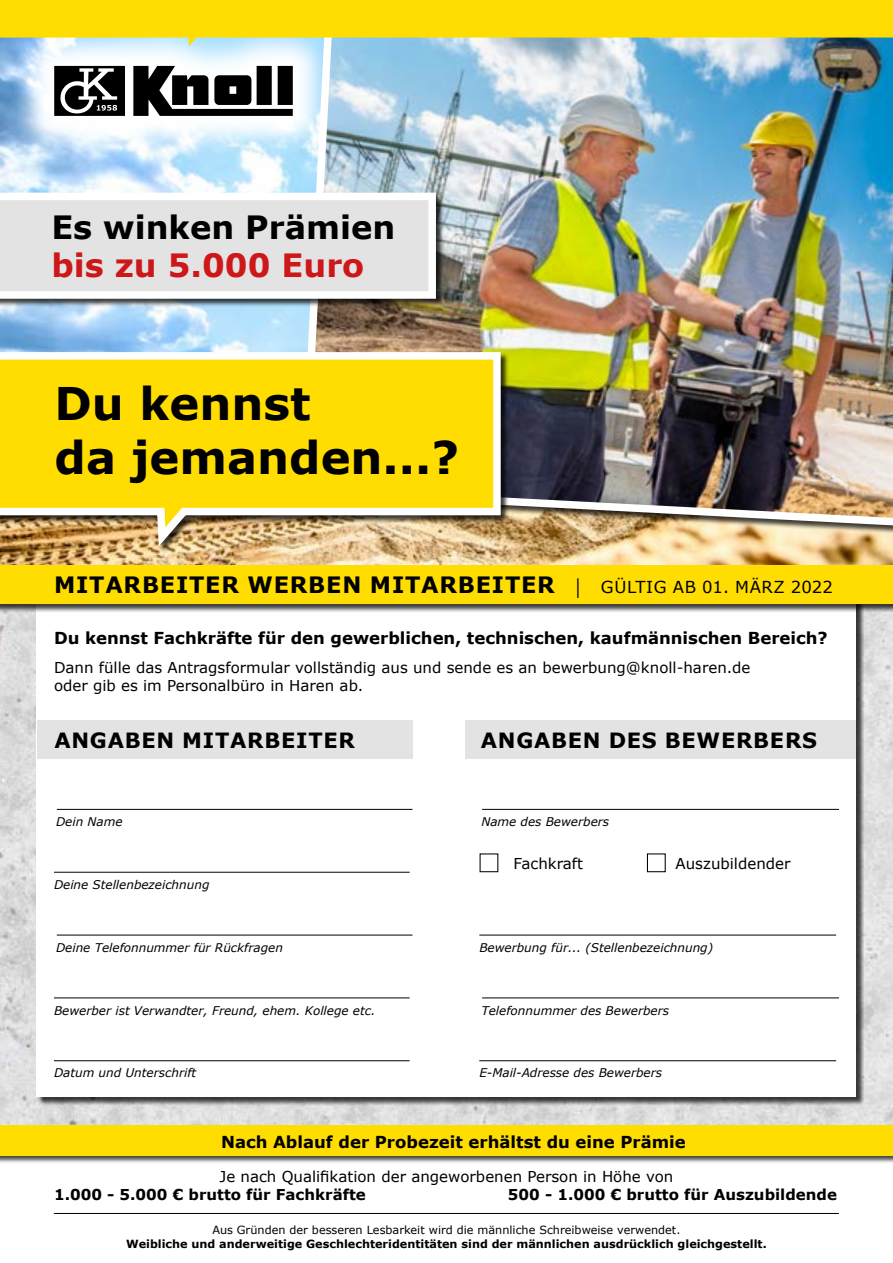
<style>
.page{position:relative;width:893px;height:1263px;background:#fff}
.page>*{position:absolute;margin:0;border:0;box-sizing:border-box;transform-origin:0 0}
.t1{font:700 45px/54px "Verdana";color:#000}
.t2{font:700 32.1px "Verdana";color:#000}
.t3{font:700 32.1px "Verdana";color:#cd1719}
.t4{font:700 22.5px "Verdana";letter-spacing:.035em;color:#000}
.t5{font:700 21px "Verdana";letter-spacing:.035em;color:#000}
.t6{font:700 16.5px "Verdana";color:#000}
.t7{font:15px/18px "Verdana";color:#000}
.t8{font:700 15px "Verdana";color:#000}
.t9{font:italic 12px "Verdana";color:#000}
.t10{font:700 11.25px "Verdana";color:#000}
.t11{font:11.25px "Verdana";color:#000}
.s1{font-family:"Minion Pro";font-weight:400;font-size:19.5px}
.s2{font-weight:400;font-size:16.5px}
</style>
<div class="page">
<img style="left:0;top:46px;width:296px;height:302px">
<svg style="left:11px;top:46px;width:285px;height:113px"></svg>
<svg style="left:54px;top:66px;width:239px;height:50px"></svg>
<img style="left:0;top:542px;width:893px;height:24px">
<img style="left:296px;top:46px;width:597px;height:492px">
<img style="left:0;top:612px;width:893px;height:513px">
<div style="left:37px;top:593px;width:827px;height:513px;background:#000;opacity:.75"></div>
<div style="left:37px;top:592px;width:819px;height:505px;background:#fff"></div>
<div style="left:0;top:566px;width:893px;height:46px;background:#000;opacity:.75"></div>
<div style="left:0;top:566px;width:893px;height:38px;background:#fd0"></div>
<svg style="left:0;top:348px;width:504px;height:208px;background:#f0d22e"></svg>
<div style="left:0;top:193px;width:444px;height:114px;background:#000;opacity:.75"></div>
<svg style="left:0;top:193px;width:436px;height:106px;background:#e6e6e6"></svg>
<hr style="left:57px;top:809px;width:355px;height:1px;background:#000">
<hr style="left:54px;top:872px;width:356px;height:1px;background:#000">
<hr style="left:57px;top:935px;width:355px;height:1px;background:#000">
<hr style="left:54px;top:997px;width:356px;height:1px;background:#000">
<hr style="left:482px;top:809px;width:357px;height:1px;background:#000">
<hr style="left:479px;top:935px;width:357px;height:1px;background:#000">
<hr style="left:482px;top:997px;width:357px;height:1px;background:#000">
<hr style="left:479px;top:1060px;width:357px;height:1px;background:#000">
<div style="left:480px;top:853px;width:18px;height:19px;border:1px solid #000"></div>
<div style="left:647px;top:853px;width:19px;height:19px;border:1px solid #000"></div>
<div style="left:37px;top:721px;width:375px;height:38px;background:#e3e3e3"></div>
<div style="left:466px;top:721px;width:390px;height:38px;background:#e3e3e3"></div>
<hr style="left:54px;top:1060px;width:356px;height:1px;background:#000">
<div style="left:0;top:1126px;width:893px;height:37px;background:#000;opacity:.75"></div>
<div style="left:0;top:1125px;width:893px;height:31px;background:#fd0"></div>
<hr style="left:54px;top:1213px;width:785px;height:1px;background:#000">
<svg style="left:0;top:0;width:893px;height:46px;background:#efd929"></svg>
<h2 class="t2" style="left:51px;top:204px;width:345px">Es winken Prämien</h2>
<h2 class="t3" style="left:51px;top:243px;width:314px">bis zu 5.000 Euro</h2>
<h1 class="t1" style="left:55px;top:375px;width:406px">Du kennst<br>da jemanden...?</h1>
<h3 class="t4" style="left:54px;top:569px;width:780px">MITARBEITER WERBEN MITARBEITER <span class="s1">|</span> <span class="s2">GÜLTIG AB 01. MÄRZ 2022</span></h3>
<h3 class="t6" style="left:54px;top:626px;width:775px">Du kennst Fachkräfte für den gewerblichen, technischen, kaufmännischen Bereich?</h3>
<p class="t7" style="left:54px;top:658px;width:698px">Dann fülle das Antragsformular vollständig aus und sende es an bewerbung@knoll-haren.de oder gib es im Personalbüro in Haren ab.</p>
<h3 class="t5" style="left:54px;top:725px;width:302px">ANGABEN MITARBEITER</h3>
<h3 class="t5" style="left:481px;top:725px;width:338px">ANGABEN DES BEWERBERS</h3>
<p class="t9" style="left:56px;top:813px;width:68px">Dein Name</p>
<p class="t9" style="left:481px;top:813px;width:129px">Name des Bewerbers</p>
<p class="t7" style="left:514px;top:854px;width:71px">Fachkraft</p>
<p class="t7" style="left:676px;top:854px;width:116px">Auszubildender</p>
<p class="t9" style="left:54px;top:876px;width:157px">Deine Stellenbezeichnung</p>
<p class="t9" style="left:56px;top:939px;width:228px">Deine Telefonnummer für Rückfragen</p>
<p class="t9" style="left:479px;top:939px;width:235px">Bewerbung für... (Stellenbezeichnung)</p>
<p class="t9" style="left:54px;top:1003px;width:323px">Bewerber ist Verwandter, Freund, ehem. Kollege etc.</p>
<p class="t9" style="left:481px;top:1002px;width:189px">Telefonnummer des Bewerbers</p>
<p class="t9" style="left:54px;top:1065px;width:144px">Datum und Unterschrift</p>
<p class="t9" style="left:479px;top:1065px;width:184px">E-Mail-Adresse des Bewerbers</p>
<h3 class="t6" style="left:221px;top:1130px;width:466px">Nach Ablauf der Probezeit erhältst du eine Prämie</h3>
<p class="t7" style="left:220px;top:1167px;width:455px">Je nach Qualifikation der angeworbenen Person in Höhe von</p>
<p class="t8" style="left:54px;top:1184px;width:313px">1.000 - 5.000 € brutto für Fachkräfte</p>
<p class="t8" style="left:508px;top:1184px;width:331px">500 - 1.000 € brutto für Auszubildende</p>
<p class="t11" style="left:212px;top:1222px;width:470px">Aus Gründen der besseren Lesbarkeit wird die männliche Schreibweise verwendet.</p>
<p class="t10" style="left:126px;top:1236px;width:642px">Weibliche und anderweitige Geschlechteridentitäten sind der männlichen ausdrücklich gleichgestellt.</p>
</div>
